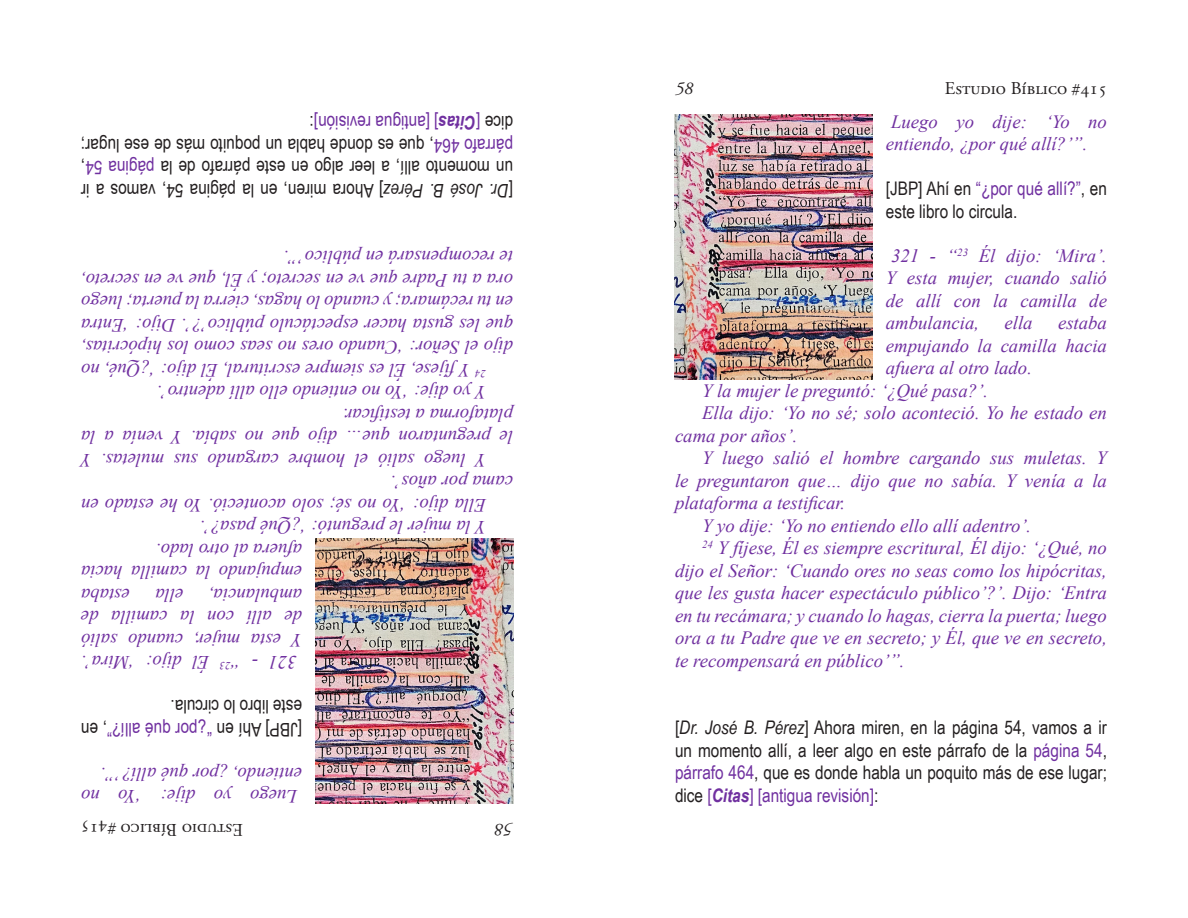
<style>
.page{position:relative;width:1188px;height:918px;background:#fff}
.page>*{position:absolute;margin:0;border:0;box-sizing:border-box;transform-origin:0 0}
.t1{font:italic 18.75px/22.5px "Times New Roman";color:#7030a0}
.t2{font:18.75px/22.5px "Arial Narrow";color:#231f20}
.t3{font:18px "Adobe Garamond Pro";color:#231f20}
.t4{font:italic 18px "Adobe Garamond Pro";color:#231f20}
.s1{font-style:italic}
.s2{color:#7030a0}
.s3{font-weight:700;font-style:italic;color:#7030a0}
</style>
<div class="page">
<img style="left:316px;top:539px;width:198px;height:264px">
<img style="left:674px;top:115px;width:198px;height:264px">
<p class="t2" style="left:513px;top:202px;width:433px;text-align:justify;rotate:-180deg">[<span class="s1">Dr. José B. Pérez</span>] Ahora miren, en la página 54, vamos a ir un momento allí, a leer algo en este párrafo de la <span class="s2">página 54</span>, <span class="s2">párrafo 464</span>, que es donde habla un poquito más de ese lugar; dice <span class="s2">[</span><span class="s3">Citas</span><span class="s2">] [antigua revisión]</span>:</p>
<p class="t1" style="left:513px;top:269px;width:231px;rotate:-180deg">te recompensará en público’”.</p>
<p class="t1" style="left:513px;top:292px;width:434px;rotate:-180deg">ora a tu Padre que ve en secreto; y Él, que ve en secreto,</p>
<p class="t1" style="left:513px;top:314px;width:433px;rotate:-180deg">en tu recámara; y cuando lo hagas, cierra la puerta; luego</p>
<p class="t1" style="left:513px;top:337px;width:434px;rotate:-180deg">que les gusta hacer espectáculo público’?’. Dijo: ‘Entra</p>
<p class="t1" style="left:513px;top:359px;width:433px;rotate:-180deg">dijo el Señor: ‘Cuando ores no seas como los hipócritas,</p>
<p class="t1" style="left:486px;top:382px;width:406px;rotate:-180deg"><sup>24</sup> Y fíjese, Él es siempre escritural, Él dijo: ‘¿Qué, no</p>
<p class="t1" style="left:486px;top:404px;width:331px;rotate:-180deg">Y yo dije: ‘Yo no entiendo ello allí adentro’.</p>
<p class="t1" style="left:513px;top:427px;width:172px;rotate:-180deg">plataforma a testificar.</p>
<p class="t1" style="left:513px;top:449px;width:433px;rotate:-180deg">le preguntaron que… dijo que no sabía. Y venía a la</p>
<p class="t1" style="left:486px;top:472px;width:406px;rotate:-180deg">Y luego salió el hombre cargando sus muletas. Y</p>
<p class="t1" style="left:513px;top:494px;width:124px;rotate:-180deg">cama por años’.</p>
<p class="t1" style="left:486px;top:517px;width:406px;rotate:-180deg">Ella dijo: ‘Yo no sé; solo aconteció. Yo he estado en</p>
<p class="t1" style="left:486px;top:539px;width:288px;rotate:-180deg">Y la mujer le preguntó: ‘¿Qué pasa?’.</p>
<p class="t1" style="left:302px;top:562px;width:148px;rotate:-180deg">afuera al otro lado.</p>
<p class="t1" style="left:302px;top:584px;width:223px;rotate:-180deg">empujando la camilla hacia</p>
<p class="t1" style="left:302px;top:674px;width:223px;text-align:justify;rotate:-180deg">321 - “<sup>23</sup> Él dijo: ‘Mira’.<br>Y esta mujer, cuando salió de allí con la camilla de ambulancia,</p>
<p class="t1" style="left:130px;top:607px;width:50px;rotate:-180deg">estaba</p>
<p class="t1" style="left:184px;top:607px;width:30px;rotate:-180deg">ella</p>
<p class="t2" style="left:302px;top:741px;width:223px;rotate:-180deg">[JBP] Ahí en <span class="s2">“¿por qué allí?”</span>, en este libro lo circula.</p>
<p class="t1" style="left:302px;top:808px;width:223px;rotate:-180deg">Luego yo dije: ‘Yo no entiendo, ¿por qué allí?’”.</p>
<p class="t3" style="left:243px;top:840px;width:164px;rotate:-180deg">Estudio Bíblico #415</p>
<p class="t4" style="left:513px;top:840px;width:19px;rotate:-180deg">58</p>
<p class="t4" style="left:675px;top:78px;width:19px">58</p>
<p class="t3" style="left:945px;top:78px;width:164px">Estudio Bíblico #415</p>
<p class="t1" style="left:886px;top:110px;width:223px">Luego yo dije: ‘Yo no entiendo, ¿por qué allí?’”.</p>
<p class="t2" style="left:886px;top:177px;width:223px">[JBP] Ahí en <span class="s2">“¿por qué allí?”</span>, en este libro lo circula.</p>
<p class="t1" style="left:886px;top:244px;width:223px;text-align:justify">321 - “<sup>23</sup> Él dijo: ‘Mira’.<br>Y esta mujer, cuando salió de allí con la camilla de ambulancia,</p>
<p class="t1" style="left:1004px;top:311px;width:30px">ella</p>
<p class="t1" style="left:1058px;top:311px;width:50px">estaba</p>
<p class="t1" style="left:886px;top:334px;width:223px">empujando la camilla hacia</p>
<p class="t1" style="left:886px;top:356px;width:148px">afuera al otro lado.</p>
<p class="t1" style="left:702px;top:379px;width:288px">Y la mujer le preguntó: ‘¿Qué pasa?’.</p>
<p class="t1" style="left:702px;top:401px;width:406px">Ella dijo: ‘Yo no sé; solo aconteció. Yo he estado en</p>
<p class="t1" style="left:675px;top:424px;width:124px">cama por años’.</p>
<p class="t1" style="left:702px;top:446px;width:406px">Y luego salió el hombre cargando sus muletas. Y</p>
<p class="t1" style="left:675px;top:469px;width:433px">le preguntaron que… dijo que no sabía. Y venía a la</p>
<p class="t1" style="left:675px;top:491px;width:172px">plataforma a testificar.</p>
<p class="t1" style="left:702px;top:514px;width:331px">Y yo dije: ‘Yo no entiendo ello allí adentro’.</p>
<p class="t1" style="left:702px;top:536px;width:406px"><sup>24</sup> Y fíjese, Él es siempre escritural, Él dijo: ‘¿Qué, no</p>
<p class="t1" style="left:675px;top:559px;width:433px">dijo el Señor: ‘Cuando ores no seas como los hipócritas,</p>
<p class="t1" style="left:675px;top:581px;width:434px">que les gusta hacer espectáculo público’?’. Dijo: ‘Entra</p>
<p class="t1" style="left:675px;top:604px;width:433px">en tu recámara; y cuando lo hagas, cierra la puerta; luego</p>
<p class="t1" style="left:675px;top:626px;width:434px">ora a tu Padre que ve en secreto; y Él, que ve en secreto,</p>
<p class="t1" style="left:675px;top:649px;width:231px">te recompensará en público’”.</p>
<p class="t2" style="left:675px;top:716px;width:433px;text-align:justify">[<span class="s1">Dr. José B. Pérez</span>] Ahora miren, en la página 54, vamos a ir un momento allí, a leer algo en este párrafo de la <span class="s2">página 54</span>, <span class="s2">párrafo 464</span>, que es donde habla un poquito más de ese lugar; dice <span class="s2">[</span><span class="s3">Citas</span><span class="s2">] [antigua revisión]</span>:</p>
</div>
